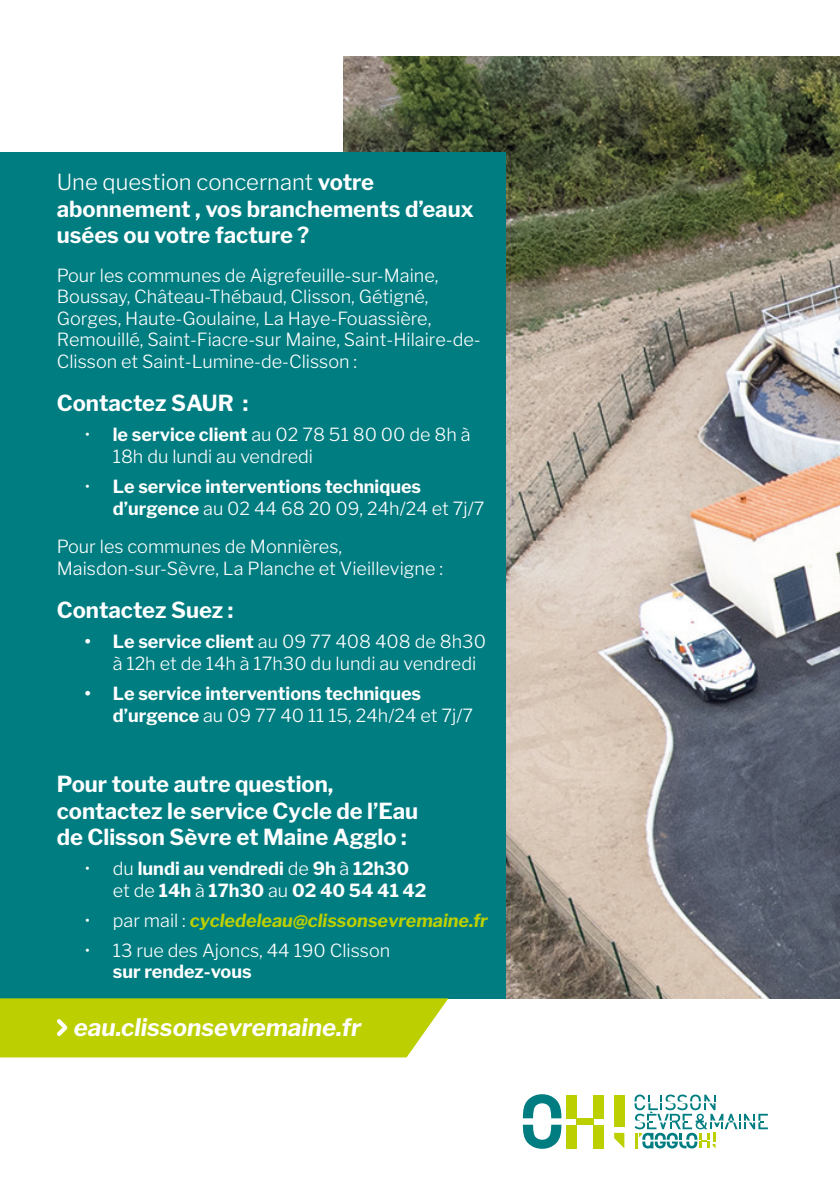
<style>
.page{position:relative;width:840px;height:1191px;background:#fff}
.page>*{position:absolute;margin:0;border:0;box-sizing:border-box;transform-origin:0 0}
.t1{font:italic 700 24px "Libre Franklin";color:#fff}
.t2{font:700 22px/26.4px "Libre Franklin";color:#fff}
.t3{font:300 18px/21.6px "Libre Franklin";color:#fff}
.t4{font:700 18px/21.6px "Libre Franklin";color:#fff}
.t5{font:italic 700 18px "Libre Franklin";color:#bccf00}
.s1{font-weight:300}
.s2{font-weight:700}
.s3{font-weight:300;font-style:normal;color:#fff}
</style>
<div class="page">
<img style="left:343px;top:57px;width:496px;height:941px">
<div style="left:0;top:152px;width:505px;height:846px;background:#007d81"></div>
<div style="left:575px;top:1118px;width:18px;height:6px;background:#bccf00"></div>
<div style="left:565px;top:1094px;width:10px;height:24px;background:#bccf00"></div>
<div style="left:593px;top:1094px;width:10px;height:24px;background:#bccf00"></div>
<div style="left:593px;top:1124px;width:10px;height:24px;background:#bccf00"></div>
<div style="left:565px;top:1124px;width:10px;height:24px;background:#bccf00"></div>
<svg style="left:522px;top:1124px;width:39px;height:24px"></svg>
<svg style="left:522px;top:1094px;width:39px;height:24px"></svg>
<div style="left:613px;top:1094px;width:11px;height:32px;background:#bccf00"></div>
<svg style="left:614px;top:1132px;width:10px;height:16px"></svg>
<svg style="left:634px;top:1094px;width:133px;height:54px"></svg>
<div style="left:0;top:998px;width:448px;height:59px;background:#bccf00"></div>
<p class="t2" style="left:57px;top:169px;width:418px"><span class="s1">Une question concernant</span> votre abonnement , vos branchements d’eaux usées ou votre facture ?</p>
<p class="t3" style="left:57px;top:264px;width:425px">Pour les communes de Aigrefeuille-sur-Maine, Boussay, Château-Thébaud, Clisson, Gétigné, Gorges, Haute-Goulaine, La Haye-Fouassière, Remouillé, Saint-Fiacre-sur Maine, Saint-Hilaire-de-Clisson et Saint-Lumine-de-Clisson :</p>
<p class="t2" style="left:57px;top:390px;width:193px">Contactez SAUR :</p>
<p class="t3" style="left:113px;top:424px;width:359px;text-indent:-28px">• <span class="s2">le service client</span> au 02 78 51 80 00 de 8h à<br>18h du lundi au vendredi</p>
<p class="t4" style="left:113px;top:476px;width:373px;text-indent:-28px"><span class="s1">•</span> Le service interventions techniques d’urgence <span class="s1">au 02 44 68 20 09, 24h/24 et 7j/7</span></p>
<p class="t3" style="left:57px;top:536px;width:387px">Pour les communes de Monnières,<br>Maisdon-sur-Sèvre, La Planche et Vieillevigne :</p>
<p class="t2" style="left:57px;top:597px;width:178px">Contactez Suez :</p>
<p class="t3" style="left:113px;top:631px;width:374px;text-indent:-28px"><span class="s2">• Le service client</span> au 09 77 408 408 de 8h30 à 12h et de 14h à 17h30 du lundi au vendredi</p>
<p class="t4" style="left:113px;top:682px;width:361px;text-indent:-28px">• Le service interventions techniques d’urgence <span class="s1">au 09 77 40 11 15, 24h/24 et 7j/7</span></p>
<p class="t2" style="left:57px;top:771px;width:363px">Pour toute autre question, contactez le service Cycle de l’Eau de Clisson Sèvre et Maine Agglo :</p>
<p class="t4" style="left:113px;top:857px;width:315px;text-indent:-28px"><span class="s1">• du</span> lundi au vendredi <span class="s1">de</span> 9h <span class="s1">à</span> 12h30 <span class="s1">et de</span> 14h <span class="s1">à</span> 17h30 <span class="s1">au</span> 02 40 54 41 42</p>
<p class="t5" style="left:85px;top:909px;width:404px"><span class="s3">• par mail :</span> cycledeleau@clissonsevremaine.fr</p>
<p class="t3" style="left:85px;top:939px;width:307px">• 13 rue des Ajoncs, 44 190 Clisson</p>
<p class="t4" style="left:113px;top:961px;width:140px">sur rendez-vous</p>
<h1 class="t1" style="left:74px;top:1012px;width:289px">eau.clissonsevremaine.fr</h1>
</div>
